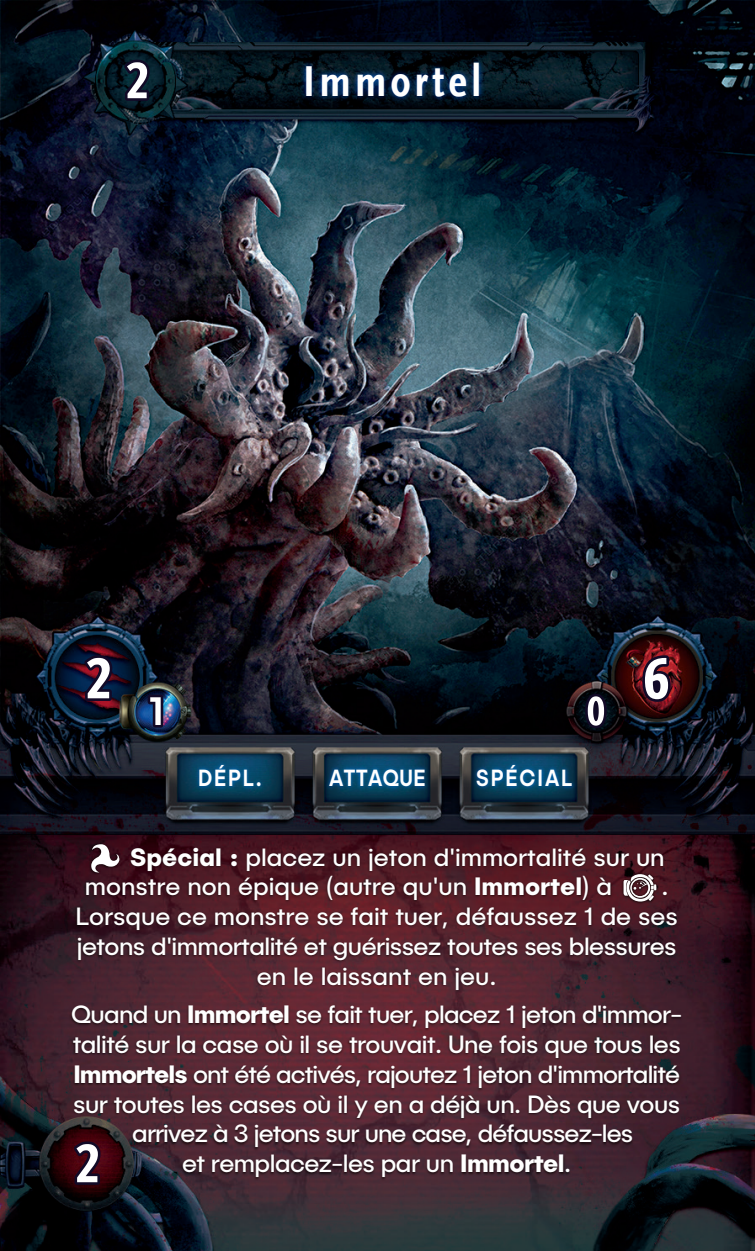
<style>
.page{position:relative;width:755px;height:1251px;background:#fff}
.page>*{position:absolute;margin:0;border:0;box-sizing:border-box;transform-origin:0 0}
.t1{font:700 condensed 45.5px "Scala Sans Offc Pro";letter-spacing:.095em;color:#fff}
.t2{font:25.2px/29.8px "Publica Sans";letter-spacing:-.02em;color:#fff;text-align:center}
.t3{font:25.2px/29.8px "Publica Sans";color:#fff}
.t4{font:500 23.45px "Publica Sans";letter-spacing:.095em;color:#fff;scale:.86 1}
.t5{font:500 23.45px "Publica Sans";letter-spacing:.025em;color:#fff;scale:.86 1}
.s1{font-weight:700}
</style>
<div class="page">
<img style="left:0;top:0;width:754px;height:1250px">
<img style="left:293px;top:49px;width:202px;height:69px">
<svg style="left:124px;top:60px;width:26px;height:41px"></svg>
<svg style="left:84px;top:655px;width:28px;height:45px"></svg>
<svg style="left:73px;top:1182px;width:27px;height:2px"></svg>
<svg style="left:147px;top:694px;width:16px;height:33px"></svg>
<svg style="left:584px;top:693px;width:22px;height:35px"></svg>
<svg style="left:641px;top:655px;width:29px;height:46px"></svg>
<img style="left:191px;top:758px;width:389px;height:40px">
<img style="left:68px;top:841px;width:617px;height:341px">
<svg style="left:623px;top:874px;width:33px;height:27px"></svg>
<svg style="left:91px;top:844px;width:28px;height:28px"></svg>
<h1 class="t1" style="left:303px;top:55px;width:179px">Immortel</h1>
<p class="t4" style="left:198px;top:763px;width:76px">DÉPL.</p>
<p class="t5" style="left:329px;top:763px;width:114px">ATTAQUE</p>
<p class="t4" style="left:476px;top:763px;width:113px">SPÉCIAL</p>
<p class="t3" style="left:85px;top:841px;width:581px;text-indent:45px"><span class="s1">Spécial :</span> placez un jeton d'immortalité sur un monstre non épique (autre qu'un <span class="s1">Immortel</span>) à</p>
<p class="t2" style="left:661px;top:870px;width:9px">.</p>
<p class="t3" style="left:75px;top:900px;width:603px">Lorsque ce monstre se fait tuer, défaussez 1 de ses</p>
<p class="t2" style="left:77px;top:930px;width:600px">jetons d'immortalité et guérissez toutes ses blessures</p>
<p class="t3" style="left:257px;top:960px;width:241px">en le laissant en jeu.</p>
<p class="t2" style="left:71px;top:998px;width:611px">Quand un <span class="s1">Immortel</span> se fait tuer, placez 1 jeton d'immor&shy;talité sur la case où il se trouvait. Une fois que tous les <span class="s1">Immortels</span> ont été activés, rajoutez 1 jeton d'immortalité sur toutes les cases où il y en a déjà un. Dès que vous arrivez à 3 jetons sur une case, défaussez-les<br>et remplacez-les par un <span class="s1">Immortel</span>.</p>
</div>
